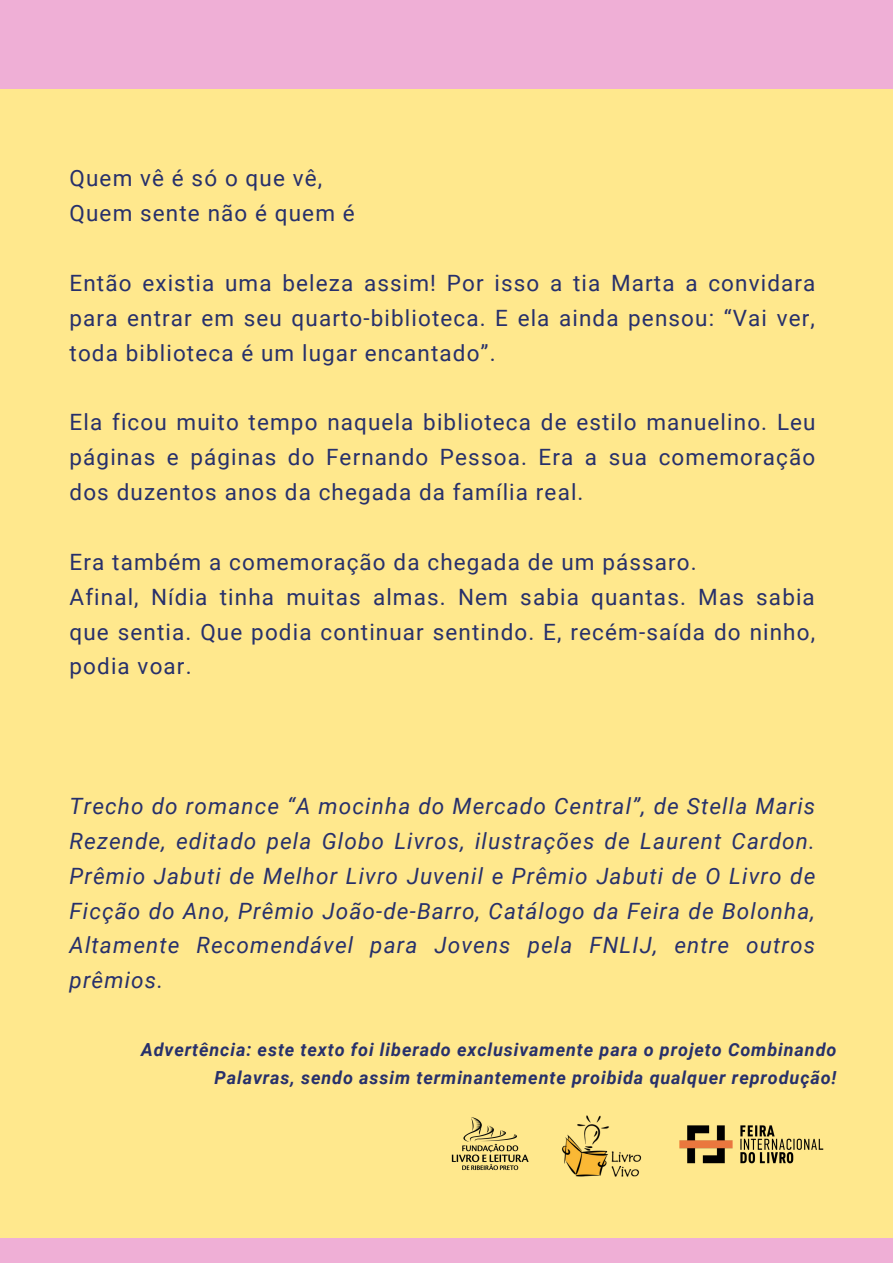
<style>
.page{position:relative;width:893px;height:1264px;background:#fff}
.page>*{position:absolute;margin:0;border:0;box-sizing:border-box;transform-origin:0 0}
.t1{font:22.5px/34.8px "Roboto";letter-spacing:.05em;color:#27306b}
.t2{font:italic 22.5px/34.8px "Roboto";letter-spacing:.05em;color:#27306b;text-align:justify}
.t3{font:italic 700 18px/28px "Roboto";letter-spacing:.05em;color:#27306b;text-align:right}
</style>
<div class="page">
<div style="left:0;top:0;width:892px;height:1262px;background:#ffe88d"></div>
<div style="left:0;top:0;width:892px;height:89px;background:#efafd6"></div>
<div style="left:0;top:1237px;width:892px;height:25px;background:#efafd6"></div>
<img style="left:451px;top:1117px;width:78px;height:54px">
<img style="left:562px;top:1115px;width:80px;height:62px">
<img style="left:679px;top:1125px;width:145px;height:39px">
<p class="t1" style="left:70px;top:161px;width:287px">Quem vê é só o que vê,<br>Quem sente não é quem é</p>
<p class="t1" style="left:70px;top:266px;width:747px;text-align:justify">Então existia uma beleza assim! Por isso a tia Marta a convidara para entrar em seu quarto-biblioteca. E ela ainda pensou: “Vai ver, toda biblioteca é um lugar encantado”.</p>
<p class="t1" style="left:70px;top:405px;width:747px;text-align:justify">Ela ficou muito tempo naquela biblioteca de estilo manuelino. Leu páginas e páginas do Fernando Pessoa. Era a sua comemoração dos duzentos anos da chegada da família real.</p>
<p class="t1" style="left:70px;top:545px;width:747px">Era também a comemoração da chegada de um pássaro.<br>Afinal, Nídia tinha muitas almas. Nem sabia quantas. Mas sabia que sentia. Que podia continuar sentindo. E, recém-saída do ninho, podia voar.</p>
<p class="t2" style="left:70px;top:788px;width:747px">Trecho do romance “A mocinha do Mercado Central”, de Stella Maris Rezende, editado pela Globo Livros, ilustrações de Laurent Cardon.<br>Prêmio Jabuti de Melhor Livro Juvenil e Prêmio Jabuti de O Livro de Ficção do Ano, Prêmio João-de-Barro, Catálogo da Feira de Bolonha, Altamente Recomendável para Jovens pela FNLIJ, entre outros prêmios.</p>
<p class="t3" style="left:141px;top:1036px;width:696px">Advertência: este texto foi liberado exclusivamente para o projeto Combinando<br>Palavras, sendo assim terminantemente proibida qualquer reprodução!</p>
</div>
